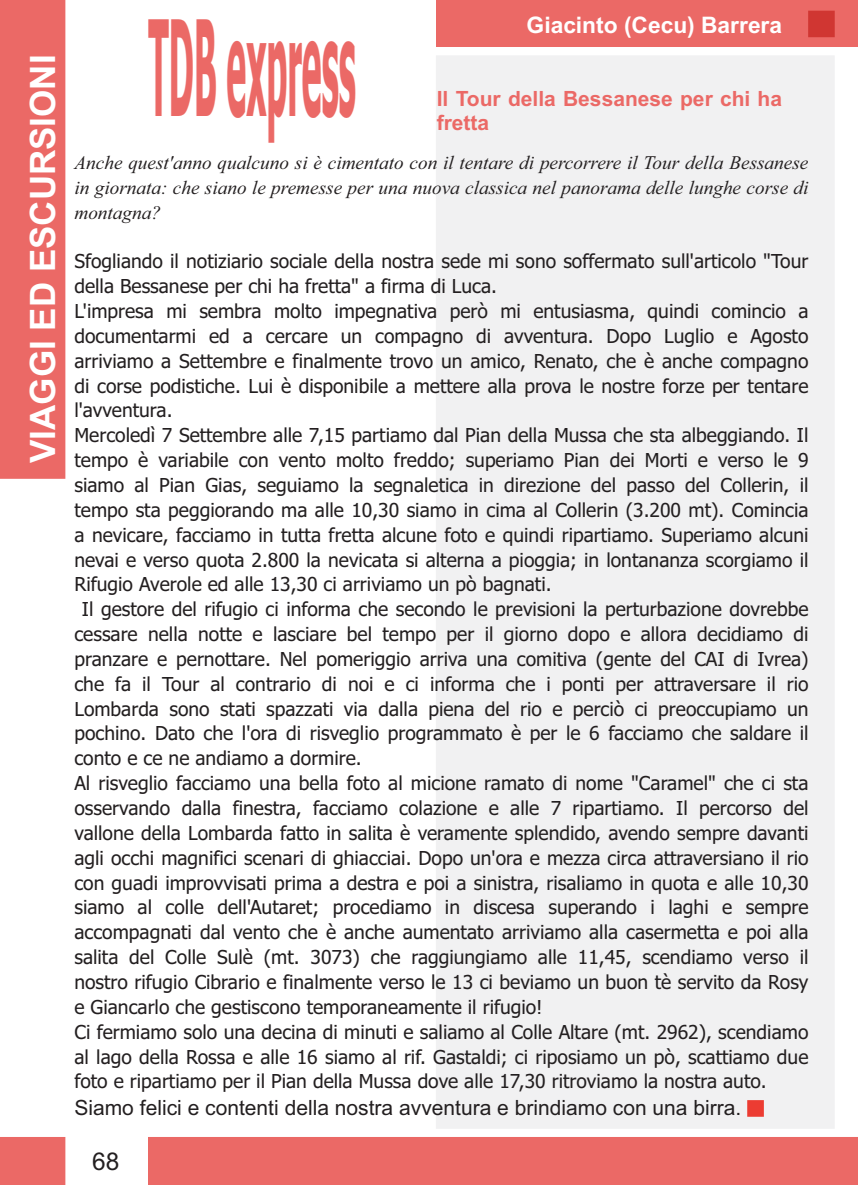
<style>
.page{position:relative;width:858px;height:1185px;background:#fff}
.page>*{position:absolute;margin:0;border:0;box-sizing:border-box;transform-origin:0 0}
.t1{font:700 133px "Tahoma";color:#eb6966;scale:.25 1}
.t2{font:700 35px "Arial";color:#fff}
.t3{font:24.5px "Arial";color:#231f20}
.t4{font:700 22.75px "Arial";color:#fff}
.t5{font:21px "Arial";color:#231f20}
.t6{font:700 21px/24.2px "Arial";color:#eb6966}
.t7{font:19.25px "Tahoma";color:#231f20}
.t8{font:italic 19.25px/24.8px "Times New Roman";color:#231f20;text-align:justify}
</style>
<div class="page">
<div style="left:0;top:0;width:65px;height:479px;background:#eb6966"></div>
<div style="left:0;top:1137px;width:65px;height:48px;background:#eb6966"></div>
<div style="left:437px;top:0;width:421px;height:46px;background:#eb6966"></div>
<div style="left:437px;top:56px;width:396px;height:1072px;background:#f1f1f2"></div>
<div style="left:436px;top:55px;width:398px;height:1074px;border:2px solid #f1f1f2"></div>
<div style="left:148px;top:1137px;width:710px;height:48px;background:#eb6966"></div>
<div style="left:809px;top:12px;width:24px;height:24px;background:#d03632"></div>
<div style="left:808px;top:11px;width:26px;height:26px;border:2px solid #d03632"></div>
<div style="left:748px;top:1101px;width:15px;height:15px;background:#ec3c32"></div>
<div style="left:747px;top:1100px;width:16px;height:17px;border:2px solid #ec3c32"></div>
<h2 class="t2" style="left:30px;top:463px;width:410px;rotate:-90deg">VIAGGI ED ESCURSIONI</h2>
<h1 class="t1" style="left:148px;top:15px;width:831px">TDB express</h1>
<p class="t4" style="left:526px;top:17px;width:257px">Giacinto (Cecu) Barrera</p>
<p class="t6" style="left:437px;top:89px;width:347px">Il Tour della Bessanese per chi ha fretta</p>
<p class="t8" style="left:74px;top:152px;width:735px">Anche quest'anno qualcuno si è cimentato con il tentare di percorrere il Tour della Bessanese in giornata: che siano le premesse per una nuova classica nel panorama delle lunghe corse di montagna?</p>
<p class="t7" style="left:74px;top:254px;width:735px">Sfogliando il notiziario sociale della nostra sede mi sono soffermato sull'articolo "Tour</p>
<p class="t7" style="left:74px;top:278px;width:424px">della Bessanese per chi ha fretta" a firma di Luca.</p>
<p class="t7" style="left:74px;top:303px;width:735px">L'impresa mi sembra molto impegnativa però mi entusiasma, quindi comincio a</p>
<p class="t7" style="left:74px;top:328px;width:735px">documentarmi ed a cercare un compagno di avventura. Dopo Luglio e Agosto</p>
<p class="t7" style="left:74px;top:353px;width:735px">arriviamo a Settembre e finalmente trovo un amico, Renato, che è anche compagno</p>
<p class="t7" style="left:74px;top:378px;width:735px">di corse podistiche. Lui è disponibile a mettere alla prova le nostre forze per tentare</p>
<p class="t7" style="left:74px;top:403px;width:100px">l'avventura.</p>
<p class="t7" style="left:74px;top:428px;width:735px">Mercoledì 7 Settembre alle 7,15 partiamo dal Pian della Mussa che sta albeggiando. Il</p>
<p class="t7" style="left:74px;top:452px;width:735px">tempo è variabile con vento molto freddo; superiamo Pian dei Morti e verso le 9</p>
<p class="t7" style="left:74px;top:477px;width:735px">siamo al Pian Gias, seguiamo la segnaletica in direzione del passo del Collerin, il</p>
<p class="t7" style="left:74px;top:502px;width:735px">tempo sta peggiorando ma alle 10,30 siamo in cima al Collerin (3.200 mt). Comincia</p>
<p class="t7" style="left:74px;top:527px;width:735px">a nevicare, facciamo in tutta fretta alcune foto e quindi ripartiamo. Superiamo alcuni</p>
<p class="t7" style="left:74px;top:552px;width:735px">nevai e verso quota 2.800 la nevicata si alterna a pioggia; in lontananza scorgiamo il</p>
<p class="t7" style="left:74px;top:577px;width:478px">Rifugio Averole ed alle 13,30 ci arriviamo un pò bagnati.</p>
<p class="t7" style="left:82px;top:601px;width:728px">Il gestore del rifugio ci informa che secondo le previsioni la perturbazione dovrebbe</p>
<p class="t7" style="left:74px;top:626px;width:735px">cessare nella notte e lasciare bel tempo per il giorno dopo e allora decidiamo di</p>
<p class="t7" style="left:74px;top:651px;width:735px">pranzare e pernottare. Nel pomeriggio arriva una comitiva (gente del CAI di Ivrea)</p>
<p class="t7" style="left:74px;top:676px;width:735px">che fa il Tour al contrario di noi e ci informa che i ponti per attraversare il rio</p>
<p class="t7" style="left:74px;top:701px;width:735px">Lombarda sono stati spazzati via dalla piena del rio e perciò ci preoccupiamo un</p>
<p class="t7" style="left:74px;top:726px;width:735px">pochino. Dato che l'ora di risveglio programmato è per le 6 facciamo che saldare il</p>
<p class="t7" style="left:74px;top:751px;width:289px">conto e ce ne andiamo a dormire.</p>
<p class="t7" style="left:74px;top:775px;width:735px">Al risveglio facciamo una bella foto al micione ramato di nome "Caramel" che ci sta</p>
<p class="t7" style="left:74px;top:800px;width:735px">osservando dalla finestra, facciamo colazione e alle 7 ripartiamo. Il percorso del</p>
<p class="t7" style="left:74px;top:825px;width:735px">vallone della Lombarda fatto in salita è veramente splendido, avendo sempre davanti</p>
<p class="t7" style="left:74px;top:850px;width:735px">agli occhi magnifici scenari di ghiacciai. Dopo un'ora e mezza circa attraversiano il rio</p>
<p class="t7" style="left:74px;top:875px;width:735px">con guadi improvvisati prima a destra e poi a sinistra, risaliamo in quota e alle 10,30</p>
<p class="t7" style="left:74px;top:900px;width:735px">siamo al colle dell'Autaret; procediamo in discesa superando i laghi e sempre</p>
<p class="t7" style="left:74px;top:925px;width:735px">accompagnati dal vento che è anche aumentato arriviamo alla casermetta e poi alla</p>
<p class="t7" style="left:74px;top:949px;width:735px">salita del Colle Sulè (mt. 3073) che raggiungiamo alle 11,45, scendiamo verso il</p>
<p class="t7" style="left:74px;top:974px;width:735px">nostro rifugio Cibrario e finalmente verso le 13 ci beviamo un buon tè servito da Rosy</p>
<p class="t7" style="left:74px;top:999px;width:469px">e Giancarlo che gestiscono temporaneamente il rifugio!</p>
<p class="t7" style="left:74px;top:1024px;width:735px">Ci fermiamo solo una decina di minuti e saliamo al Colle Altare (mt. 2962), scendiamo</p>
<p class="t7" style="left:74px;top:1049px;width:735px">al lago della Rossa e alle 16 siamo al rif. Gastaldi; ci riposiamo un pò, scattiamo due</p>
<p class="t7" style="left:74px;top:1074px;width:693px">foto e ripartiamo per il Pian della Mussa dove alle 17,30 ritroviamo la nostra auto.</p>
<p class="t5" style="left:74px;top:1099px;width:668px">Siamo felici e contenti della nostra avventura e brindiamo con una birra.</p>
<p class="t3" style="left:92px;top:1153px;width:29px">68</p>
</div>
